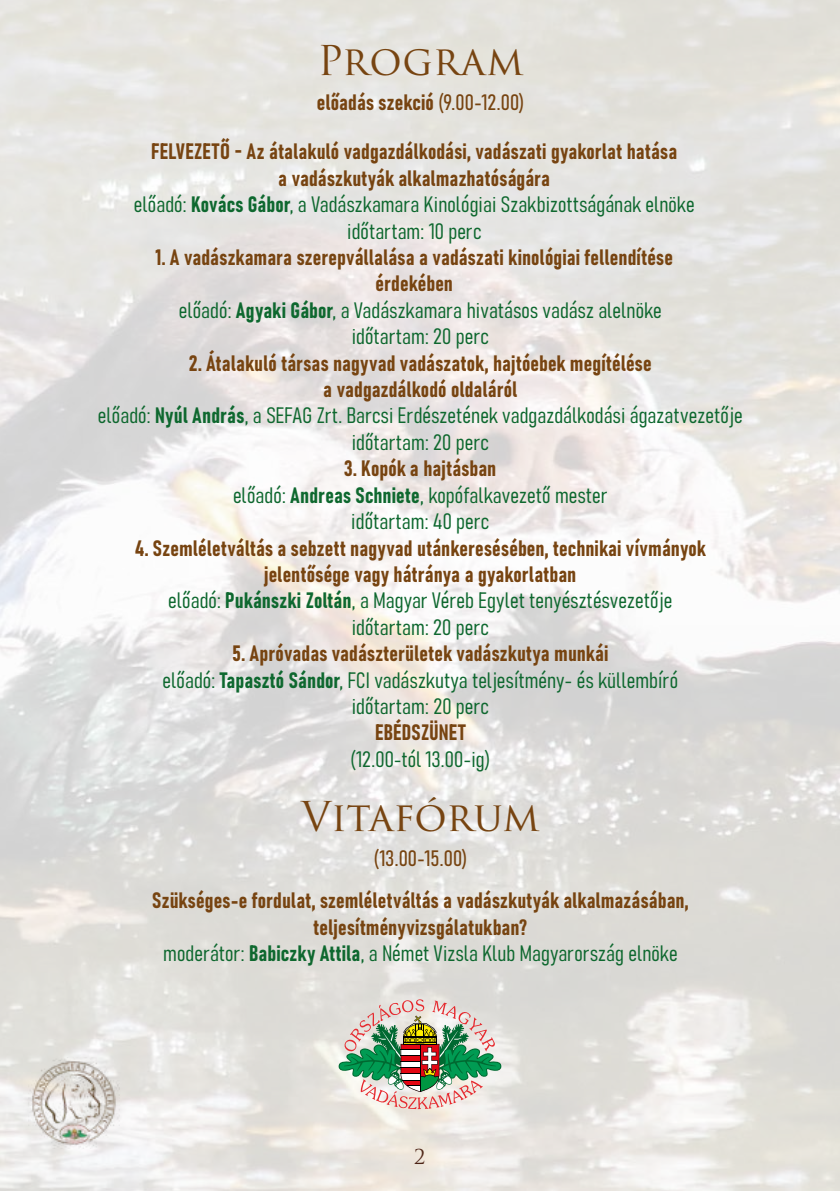
<style>
.page{position:relative;width:840px;height:1191px;background:#fff}
.page>*{position:absolute;margin:0;border:0;box-sizing:border-box;transform-origin:0 0}
.t1{font:40px "Trajan Pro 3";color:#741}
.t2{font:22px/26.4px "Bahnschrift";letter-spacing:.005em;color:#741;text-align:center}
.t3{font:22px/26.4px "Bahnschrift";letter-spacing:.005em;color:#0e682f;text-align:center}
.t4{font:20px "Trajan Pro 3";color:#3d1511}
</style>
<div class="page">
<img style="left:0;top:0;width:839px;height:1191px">
<svg style="left:338px;top:999px;width:163px;height:110px;background:#afb7a2"></svg>
<hr style="left:403px;top:1044px;width:33px;height:1px;background:#000">
<h1 class="t1" style="left:317px;top:33px;width:207px">Program</h1>
<p class="t2" style="left:316px;top:88px;width:209px">előadás szekció (9.00-12.00)</p>
<p class="t2" style="left:151px;top:137px;width:527px">FELVEZETŐ - Az átalakuló vadgazdálkodási, vadászati gyakorlat hatása a vadászkutyák alkalmazhatóságára</p>
<p class="t3" style="left:134px;top:190px;width:562px">előadó: Kovács Gábor, a Vadászkamara Kinológiai Szakbizottságának elnöke időtartam: 10 perc</p>
<p class="t2" style="left:155px;top:242px;width:519px">1. A vadászkamara szerepvállalása a vadászati kinológiai fellendítése érdekében</p>
<p class="t3" style="left:179px;top:295px;width:484px">előadó: Agyaki Gábor, a Vadászkamara hivatásos vadász alelnöke időtartam: 20 perc</p>
<p class="t2" style="left:189px;top:348px;width:464px">2. Átalakuló társas nagyvad vadászatok, hajtóebek megítélése a vadgazdálkodó oldaláról</p>
<p class="t3" style="left:98px;top:401px;width:646px">előadó: Nyúl András, a SEFAG Zrt. Barcsi Erdészetének vadgazdálkodási ágazatvezetője időtartam: 20 perc</p>
<p class="t2" style="left:344px;top:454px;width:154px">3. Kopók a hajtásban</p>
<p class="t3" style="left:233px;top:480px;width:376px">előadó: Andreas Schniete, kopófalkavezető mester időtartam: 40 perc</p>
<p class="t2" style="left:135px;top:533px;width:572px">4. Szemléletváltás a sebzett nagyvad utánkeresésében, technikai vívmányok jelentősége vagy hátránya a gyakorlatban</p>
<p class="t3" style="left:168px;top:586px;width:505px">előadó: Pukánszki Zoltán, a Magyar Véreb Egylet tenyésztésvezetője időtartam: 20 perc</p>
<p class="t2" style="left:232px;top:638px;width:378px">5. Apróvadas vadászterületek vadászkutya munkái</p>
<p class="t3" style="left:162px;top:665px;width:516px">előadó: Tapasztó Sándor, FCI vadászkutya teljesítmény- és küllembíró időtartam: 20 perc</p>
<p class="t2" style="left:375px;top:718px;width:92px">EBÉDSZÜNET</p>
<p class="t3" style="left:350px;top:744px;width:141px">(12.00-tól 13.00-ig)</p>
<h1 class="t1" style="left:301px;top:789px;width:239px">Vitafórum</h1>
<p class="t2" style="left:373px;top:844px;width:95px">(13.00-15.00)</p>
<p class="t2" style="left:152px;top:886px;width:537px">Szükséges-e fordulat, szemléletváltás a vadászkutyák alkalmazásában, teljesítményvizsgálatukban?</p>
<p class="t3" style="left:163px;top:938px;width:515px">moderátor: Babiczky Attila, a Német Vizsla Klub Magyarország elnöke</p>
<p class="t4" style="left:414px;top:1143px;width:13px">2</p>
</div>
